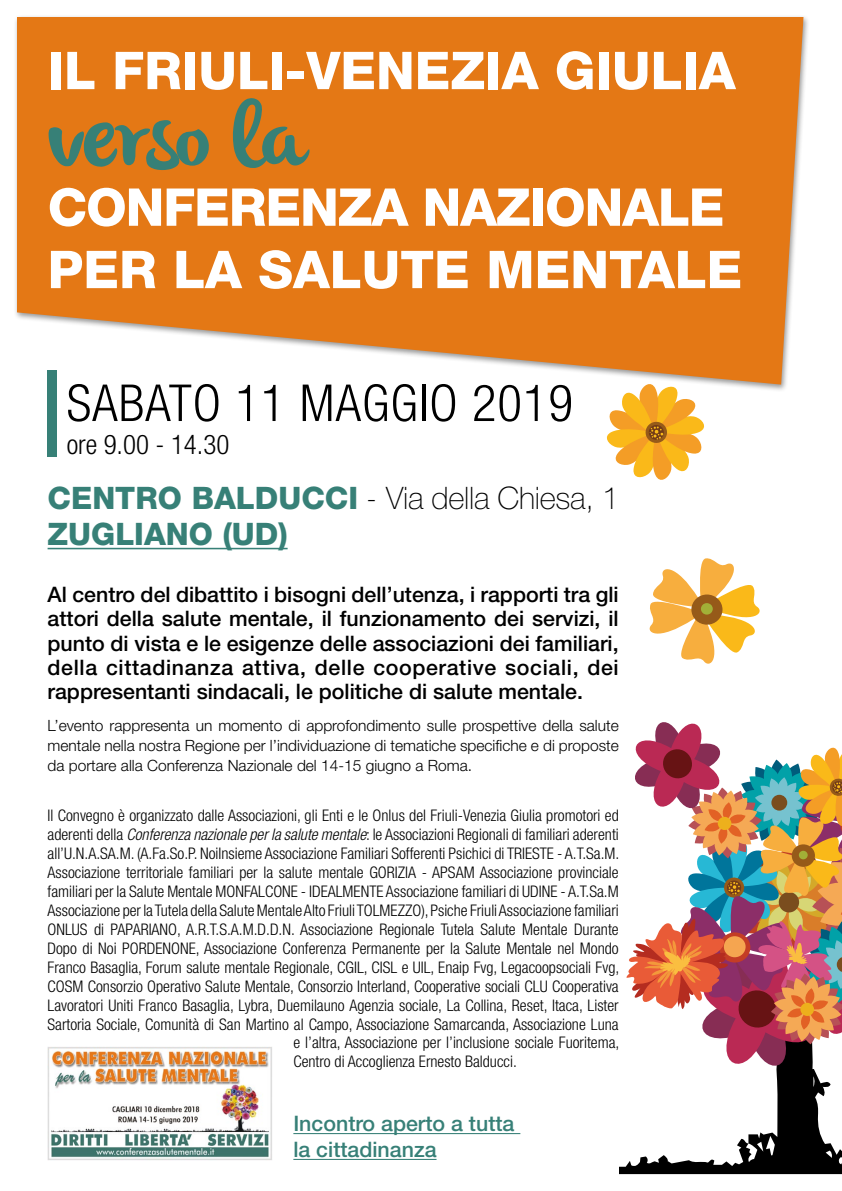
<style>
.page{position:relative;width:842px;height:1191px;background:#fff}
.page>*{position:absolute;margin:0;border:0;box-sizing:border-box;transform-origin:0 0}
.t1{font:89.3px "olivier";letter-spacing:-.02em;color:#378077}
.t2{font:800 52.2px/62.3px "Helvetica Neue LT Std";letter-spacing:-.02em;color:#fff}
.t3{font:800 52.2px "Helvetica Neue LT Std";color:#fff}
.t4{font:300 condensed 51px "Helvetica Neue LT Std";letter-spacing:.02em;color:#000}
.t5{font:800 31px/36.4px "Helvetica Neue LT Std";color:#378077}
.t6{font:300 condensed 27px "Helvetica Neue LT Std";color:#000}
.t7{font:500 21.3px/24.2px "Helvetica Neue LT Std";color:#000;text-align:justify}
.t8{font:500 21.3px/25.8px "Helvetica Neue LT Std";color:#378077}
.t9{font:300 condensed 16px "Helvetica Neue LT Std";color:#000}
.t10{font:300 15.5px/20.4px "Helvetica Neue LT Std";color:#000;text-align:justify}
.s1{font-weight:100;color:#000}
.s2{font-style:italic}
</style>
<div class="page">
<svg style="left:606px;top:392px;width:98px;height:88px"></svg>
<svg style="left:437px;top:1085px;width:405px;height:89px"></svg>
<svg style="left:649px;top:558px;width:111px;height:106px"></svg>
<div style="left:691px;top:594px;width:31px;height:30px;background:#965a19;border-radius:50%"></div>
<div style="left:701px;top:603px;width:12px;height:11px;background:#a2b037;border-radius:50%"></div>
<div style="left:13px;top:14px;width:797px;height:378px;background:#000;opacity:.41"></div>
<svg style="left:17px;top:17px;width:786px;height:367px;background:#e5852c"></svg>
<img style="left:48px;top:1047px;width:224px;height:113px">
<hr style="left:48px;top:548px;width:240px;height:1px;background:#378077">
<div style="left:48px;top:370px;width:9px;height:86px;background:#378077"></div>
<svg style="left:626px;top:722px;width:216px;height:363px"></svg>
<div style="left:287px;top:1154px;width:332px;height:37px;background:#fff"></div>
<hr style="left:293px;top:1133px;width:227px;height:1px;background:#378077">
<hr style="left:293px;top:1158px;width:143px;height:2px;background:#378077">
<h2 class="t3" style="left:48px;top:39px;width:689px">IL FRIULI-VENEZIA GIULIA</h2>
<h1 class="t1" style="left:48px;top:86px;width:259px">verso la</h1>
<h2 class="t2" style="left:48px;top:176px;width:696px">CONFERENZA NAZIONALE<br>PER LA SALUTE MENTALE</h2>
<h3 class="t4" style="left:67px;top:374px;width:508px">SABATO 11 MAGGIO 2019</h3>
<h3 class="t6" style="left:67px;top:429px;width:164px">ore 9.00 - 14.30</h3>
<h3 class="t5" style="left:48px;top:480px;width:573px">CENTRO BALDUCCI <span class="s1">- Via della Chiesa, 1<br></span>ZUGLIANO (UD)</h3>
<p class="t7" style="left:48px;top:582px;width:573px">Al centro del dibattito i bisogni dell’utenza, i rapporti tra gli attori della salute mentale, il funzionamento dei servizi, il punto di vista e le esigenze delle associazioni dei familiari, della cittadinanza attiva, delle cooperative sociali, dei rappresentanti sindacali, le politiche di salute mentale.</p>
<p class="t10" style="left:48px;top:714px;width:573px">L’evento rappresenta un momento di approfondimento sulle prospettive della salute mentale nella nostra Regione per l’individuazione di tematiche specifiche e di proposte da portare alla Conferenza Nazionale del 14-15 giugno a Roma.</p>
<p class="t9" style="left:48px;top:806px;width:573px">Il Convegno è organizzato dalle Associazioni, gli Enti e le Onlus del Friuli-Venezia Giulia promotori ed</p>
<p class="t9" style="left:48px;top:825px;width:573px">aderenti della <span class="s2">Conferenza nazionale per la salute mentale</span>: le Associazioni Regionali di familiari aderenti</p>
<p class="t9" style="left:48px;top:844px;width:573px">all’U.N.A.SA.M. (A.Fa.So.P. NoiInsieme Associazione Familiari Sofferenti Psichici di TRIESTE - A.T.Sa.M.</p>
<p class="t9" style="left:48px;top:863px;width:573px">Associazione territoriale familiari per la salute mentale GORIZIA - APSAM Associazione provinciale</p>
<p class="t9" style="left:48px;top:882px;width:573px">familiari per la Salute Mentale MONFALCONE - IDEALMENTE Associazione familiari di UDINE - A.T.Sa.M</p>
<p class="t9" style="left:48px;top:901px;width:573px">Associazione per la Tutela della Salute Mentale Alto Friuli TOLMEZZO), Psiche Friuli Associazione familiari</p>
<p class="t9" style="left:48px;top:920px;width:573px">ONLUS di PAPARIANO, A.R.T.S.A.M.D.D.N. Associazione Regionale Tutela Salute Mentale Durante</p>
<p class="t9" style="left:48px;top:939px;width:573px">Dopo di Noi PORDENONE, Associazione Conferenza Permanente per la Salute Mentale nel Mondo</p>
<p class="t9" style="left:48px;top:958px;width:573px">Franco Basaglia, Forum salute mentale Regionale, CGIL, CISL e UIL, Enaip Fvg, Legacoopsociali Fvg,</p>
<p class="t9" style="left:48px;top:977px;width:573px">COSM Consorzio Operativo Salute Mentale, Consorzio Interland, Cooperative sociali CLU Cooperativa</p>
<p class="t9" style="left:48px;top:996px;width:573px">Lavoratori Uniti Franco Basaglia, Lybra, Duemilauno Agenzia sociale, La Collina, Reset, Itaca, Lister</p>
<p class="t9" style="left:48px;top:1015px;width:573px">Sartoria Sociale, Comunità di San Martino al Campo, Associazione Samarcanda, Associazione Luna</p>
<p class="t9" style="left:293px;top:1033px;width:327px">e l’altra, Associazione per l’inclusione sociale Fuoritema,</p>
<p class="t9" style="left:293px;top:1052px;width:225px">Centro di Accoglienza Ernesto Balducci.</p>
<h3 class="t8" style="left:293px;top:1110px;width:223px">Incontro aperto a tutta la cittadinanza</h3>
</div>
